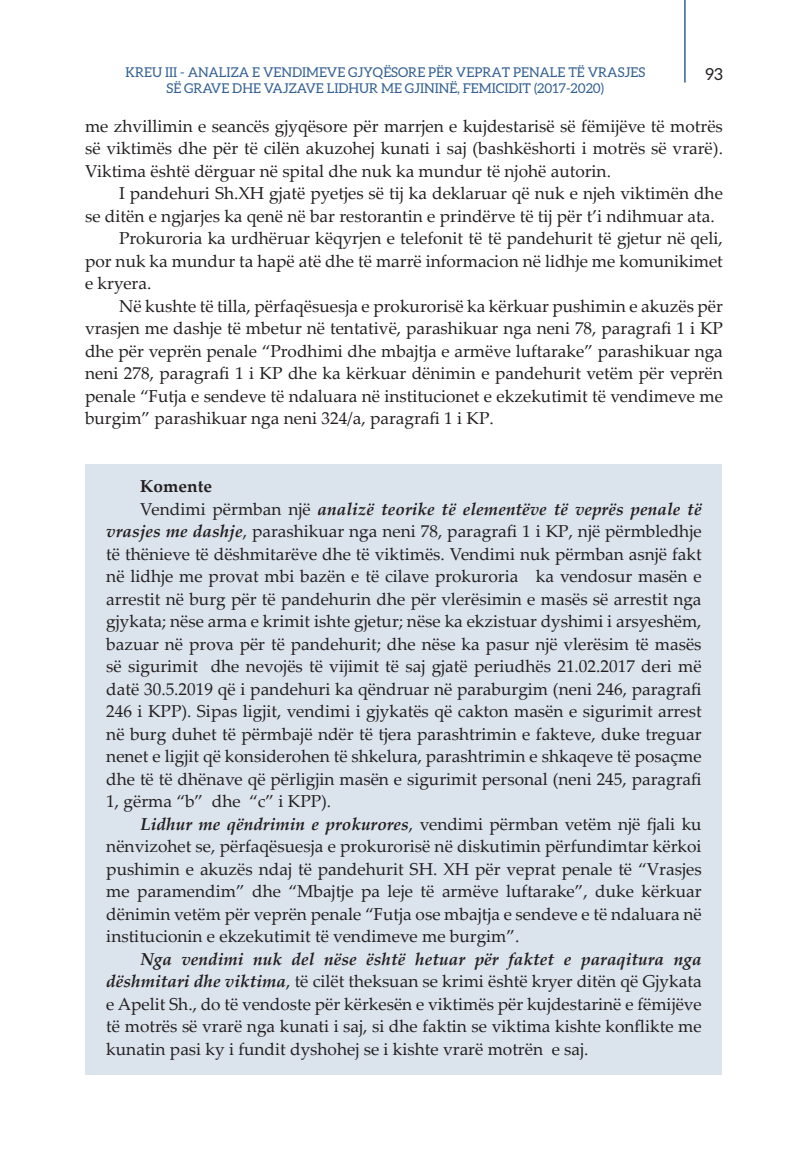
<style>
.page{position:relative;width:808px;height:1149px;background:#fff}
.page>*{position:absolute;margin:0;border:0;box-sizing:border-box;transform-origin:0 0}
.t1{font:17.25px/22.5px "Palatino Linotype";color:#231f20;text-align:justify}
.t2{font:italic 700 17.25px "Palatino Linotype";color:#231f20}
.t3{font:700 17.25px "Palatino Linotype";color:#231f20}
.t4{font:16.5px "Aleo";color:#231f20}
.t5{font:13.5px "Aleo";color:#346093}
.s1{font-weight:400;font-style:normal}
.s2{font-weight:700;font-style:italic}
</style>
<div class="page">
<hr style="left:684px;top:0;width:2px;height:82px;background:#346093">
<div style="left:86px;top:463px;width:636px;height:611px;background:#dbe3ed"></div>
<p class="t5" style="left:125px;top:65px;width:521px">KREU III - ANALIZA E VENDIMEVE GJYQËSORE PËR VEPRAT PENALE TË VRASJES</p>
<p class="t4" style="left:705px;top:64px;width:19px">93</p>
<p class="t5" style="left:167px;top:80px;width:439px">SË GRAVE DHE VAJZAVE LIDHUR ME GJININË, FEMICIDIT (2017-2020)</p>
<p class="t1" style="left:85px;top:114px;width:639px">me zhvillimin e seancës gjyqësore për marrjen e kujdestarisë së fëmijëve të motrës së viktimës dhe për të cilën akuzohej kunati i saj (bashkëshorti i motrës së vrarë).<br>Viktima është dërguar në spital dhe nuk ka mundur të njohë autorin.</p>
<p class="t1" style="left:119px;top:181px;width:605px">I pandehuri Sh.XH gjatë pyetjes së tij ka deklaruar që nuk e njeh viktimën dhe</p>
<p class="t1" style="left:85px;top:204px;width:631px">se ditën e ngjarjes ka qenë në bar restorantin e prindërve të tij për t’i ndihmuar ata.</p>
<p class="t1" style="left:119px;top:226px;width:605px">Prokuroria ka urdhëruar këqyrjen e telefonit të të pandehurit të gjetur në qeli,</p>
<p class="t1" style="left:85px;top:249px;width:639px">por nuk ka mundur ta hapë atë dhe të marrë informacion në lidhje me komunikimet</p>
<p class="t1" style="left:85px;top:271px;width:68px">e kryera.</p>
<p class="t1" style="left:119px;top:294px;width:605px">Në kushte të tilla, përfaqësuesja e prokurorisë ka kërkuar pushimin e akuzës për</p>
<p class="t1" style="left:85px;top:316px;width:639px">vrasjen me dashje të mbetur në tentativë, parashikuar nga neni 78, paragrafi 1 i KP</p>
<p class="t1" style="left:85px;top:339px;width:639px">dhe për veprën penale “Prodhimi dhe mbajtja e armëve luftarake” parashikuar nga</p>
<p class="t1" style="left:85px;top:361px;width:639px">neni 278, paragrafi 1 i KP dhe ka kërkuar dënimin e pandehurit vetëm për veprën</p>
<p class="t1" style="left:85px;top:384px;width:639px">penale “Futja e sendeve të ndaluara në institucionet e ekzekutimit të vendimeve me</p>
<p class="t1" style="left:85px;top:406px;width:410px">burgim” parashikuar nga neni 324/a, paragrafi 1 i KP.</p>
<p class="t3" style="left:140px;top:473px;width:73px">Komente</p>
<p class="t2" style="left:140px;top:496px;width:563px"><span class="s1">Vendimi përmban një</span> analizë teorike të elementëve të veprës penale të</p>
<p class="t1" style="left:106px;top:519px;width:597px"><span class="s2">vrasjes me dashje</span>, parashikuar nga neni 78, paragrafi 1 i KP, një përmbledhje</p>
<p class="t1" style="left:106px;top:541px;width:597px">të thënieve të dëshmitarëve dhe të viktimës. Vendimi nuk përmban asnjë fakt</p>
<p class="t1" style="left:106px;top:564px;width:597px">në lidhje me provat mbi bazën e të cilave prokuroria ka vendosur masën e</p>
<p class="t1" style="left:106px;top:586px;width:597px">arrestit në burg për të pandehurin dhe për vlerësimin e masës së arrestit nga</p>
<p class="t1" style="left:106px;top:609px;width:597px">gjykata; nëse arma e krimit ishte gjetur; nëse ka ekzistuar dyshimi i arsyeshëm,</p>
<p class="t1" style="left:106px;top:631px;width:597px">bazuar në prova për të pandehurit; dhe nëse ka pasur një vlerësim të masës</p>
<p class="t1" style="left:106px;top:654px;width:597px">së sigurimit dhe nevojës të vijimit të saj gjatë periudhës 21.02.2017 deri më</p>
<p class="t1" style="left:106px;top:676px;width:597px">datë 30.5.2019 që i pandehuri ka qëndruar në paraburgim (neni 246, paragrafi</p>
<p class="t1" style="left:106px;top:699px;width:597px">246 i KPP). Sipas ligjit, vendimi i gjykatës që cakton masën e sigurimit arrest</p>
<p class="t1" style="left:106px;top:721px;width:597px">në burg duhet të përmbajë ndër të tjera parashtrimin e fakteve, duke treguar</p>
<p class="t1" style="left:106px;top:744px;width:597px">nenet e ligjit që konsiderohen të shkelura, parashtrimin e shkaqeve të posaçme</p>
<p class="t1" style="left:106px;top:766px;width:597px">dhe të të dhënave që përligjin masën e sigurimit personal (neni 245, paragrafi</p>
<p class="t1" style="left:106px;top:789px;width:226px">1, gërma “b” dhe “c” i KPP).</p>
<p class="t1" style="left:140px;top:811px;width:563px"><span class="s2">Lidhur me qëndrimin e prokurores</span>, vendimi përmban vetëm një fjali ku</p>
<p class="t1" style="left:106px;top:834px;width:597px">nënvizohet se, përfaqësuesja e prokurorisë në diskutimin përfundimtar kërkoi</p>
<p class="t1" style="left:106px;top:856px;width:597px">pushimin e akuzës ndaj të pandehurit SH. XH për veprat penale të “Vrasjes</p>
<p class="t1" style="left:106px;top:879px;width:597px">me paramendim” dhe “Mbajtje pa leje të armëve luftarake”, duke kërkuar</p>
<p class="t1" style="left:106px;top:901px;width:597px">dënimin vetëm për veprën penale “Futja ose mbajtja e sendeve e të ndaluara në</p>
<p class="t1" style="left:106px;top:924px;width:415px">institucionin e ekzekutimit të vendimeve me burgim”.</p>
<p class="t1" style="left:106px;top:946px;width:597px;text-indent:34px"><span class="s2">Nga vendimi nuk del nëse është hetuar për faktet e paraqitura nga dëshmitari dhe viktima</span>, të cilët theksuan se krimi është kryer ditën që Gjykata e Apelit Sh., do të vendoste për kërkesën e viktimës për kujdestarinë e fëmijëve të motrës së vrarë nga kunati i saj, si dhe faktin se viktima kishte konflikte me kunatin pasi ky i fundit dyshohej se i kishte vrarë motrën e saj.</p>
</div>
